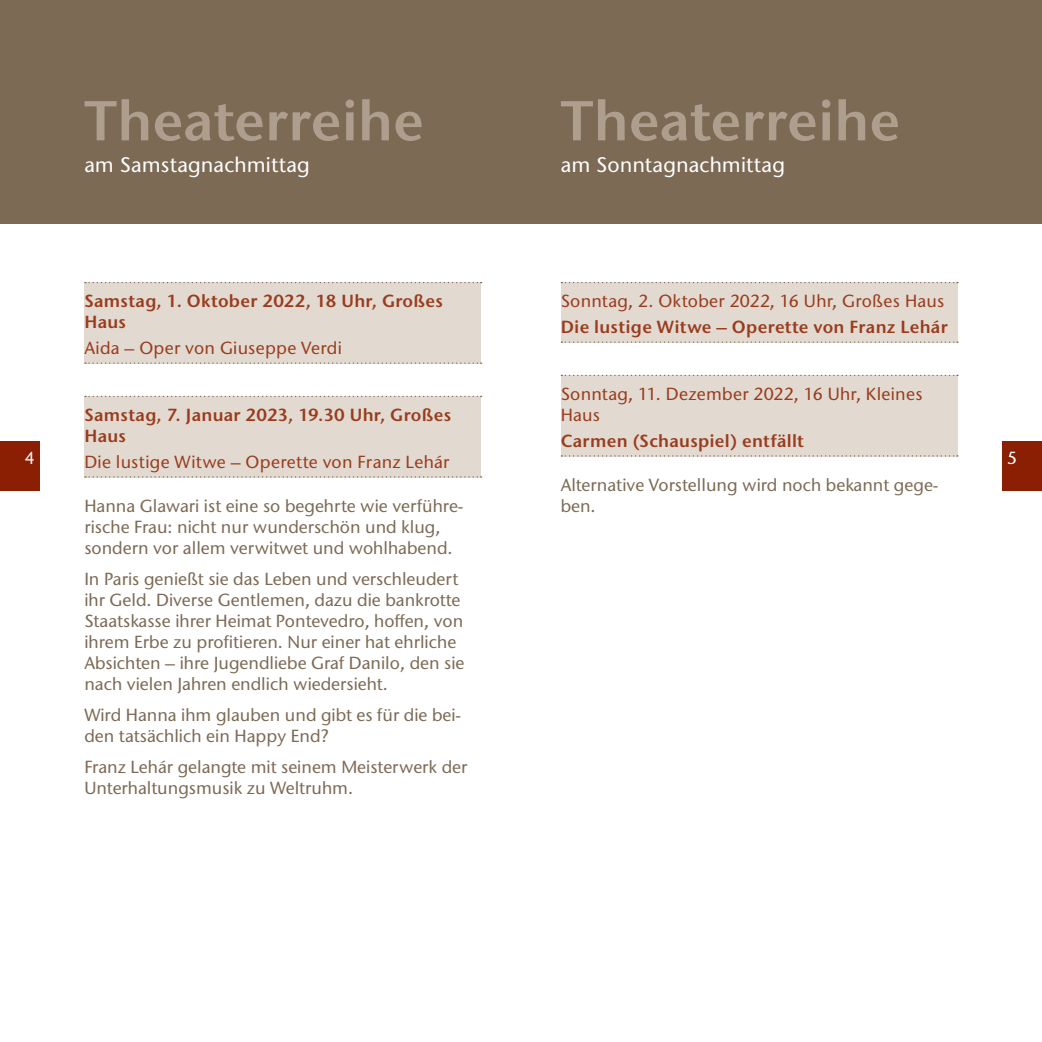
<style>
.page{position:relative;width:1042px;height:1042px;background:#fff}
.page>*{position:absolute;margin:0;border:0;box-sizing:border-box;transform-origin:0 0}
.t1{font:600 56px "Stone Sans ITC Pro";color:#ad9e8d}
.t2{font:500 21px "Stone Sans ITC Pro";letter-spacing:.005em;color:#fff}
.t3{font:500 17.5px/21px "Stone Sans ITC Pro";color:#7c6a55}
.t4{font:600 17.5px/21px "Stone Sans ITC Pro";letter-spacing:.015em;color:#993c1d}
.t5{font:500 17.5px/21px "Stone Sans ITC Pro";letter-spacing:.015em;color:#993c1d}
.t6{font:500 17.5px "Stone Sans ITC Pro";color:#fff}
</style>
<div class="page">
<div style="left:561px;top:375px;width:396px;height:81px;background:#e2d9d1"></div>
<div style="left:84px;top:396px;width:397px;height:81px;background:#e2d9d1"></div>
<div style="left:561px;top:282px;width:396px;height:61px;background:#e2d9d1"></div>
<div style="left:84px;top:283px;width:397px;height:81px;background:#e2d9d1"></div>
<div style="left:0;top:441px;width:40px;height:50px;background:#8a1f03"></div>
<div style="left:1002px;top:441px;width:40px;height:50px;background:#8a1f03"></div>
<div style="left:0;top:0;width:521px;height:223px;background:#7c6a55"></div>
<div style="left:521px;top:0;width:521px;height:223px;background:#7c6a55"></div>
<svg style="left:85px;top:282px;width:397px;height:1px"></svg>
<svg style="left:85px;top:362px;width:397px;height:2px"></svg>
<svg style="left:85px;top:396px;width:397px;height:1px"></svg>
<svg style="left:85px;top:476px;width:397px;height:1px"></svg>
<svg style="left:561px;top:282px;width:397px;height:1px"></svg>
<svg style="left:561px;top:341px;width:397px;height:2px"></svg>
<svg style="left:561px;top:375px;width:397px;height:1px"></svg>
<svg style="left:561px;top:455px;width:397px;height:1px"></svg>
<h1 class="t1" style="left:84px;top:86px;width:341px">Theaterreihe</h1>
<p class="t2" style="left:84px;top:152px;width:227px">am Samstagnachmittag</p>
<p class="t4" style="left:84px;top:290px;width:360px">Samstag, 1. Oktober 2022, 18 Uhr, Großes<br>Haus</p>
<p class="t5" style="left:84px;top:337px;width:259px">Aida – Oper von Giuseppe Verdi</p>
<h1 class="t1" style="left:561px;top:86px;width:341px">Theaterreihe</h1>
<p class="t2" style="left:561px;top:152px;width:226px">am Sonntagnachmittag</p>
<p class="t5" style="left:561px;top:290px;width:385px">Sonntag, 2. Oktober 2022, 16 U hr, Großes Haus</p>
<p class="t4" style="left:561px;top:316px;width:388px">Die lustige Witwe – Operette von Franz Lehár</p>
<p class="t5" style="left:561px;top:383px;width:363px">Sonntag, 11. Dezember 2022, 16 Uhr, Kleines<br>Haus</p>
<p class="t4" style="left:561px;top:430px;width:245px">Carmen (Schauspiel) entfällt</p>
<p class="t3" style="left:561px;top:474px;width:379px">Alternative Vorstellung wird noch bekannt gege&shy;ben.</p>
<p class="t4" style="left:84px;top:404px;width:368px">Samstag, 7. Januar 2023, 19.30 Uhr, Großes<br>Haus</p>
<p class="t5" style="left:84px;top:451px;width:367px">Die lustige Witwe – Operette von Franz Lehár</p>
<p class="t3" style="left:84px;top:495px;width:381px">Hanna Glawari ist eine so begehrte wie verführe&shy;rische Frau: nicht nur wunderschön und klug, sondern vor allem verwitwet und wohlhabend.</p>
<p class="t3" style="left:84px;top:568px;width:382px">I n Paris genießt sie das Leben und verschleudert ihr Geld. Diverse Gentlemen, dazu die bankrotte Staatskasse ihrer H eimat Pontevedro, hoffen, von ihrem Erbe zu profitieren. N ur einer hat ehrliche Absichten – ihre Jugendliebe Graf Danilo, den sie nach vielen Jahren endlich wiedersieht.</p>
<p class="t3" style="left:84px;top:704px;width:378px">Wird Hanna ihm glauben und gibt es für die bei&shy;den tatsächlich ein Happy End?</p>
<p class="t3" style="left:84px;top:756px;width:385px">Franz Lehár gelangte mit seinem Meisterwerk der<br>Unterhaltungsmusik zu Weltruhm.</p>
<p class="t6" style="left:25px;top:447px;width:12px">4</p>
<p class="t6" style="left:1007px;top:447px;width:12px">5</p>
</div>
